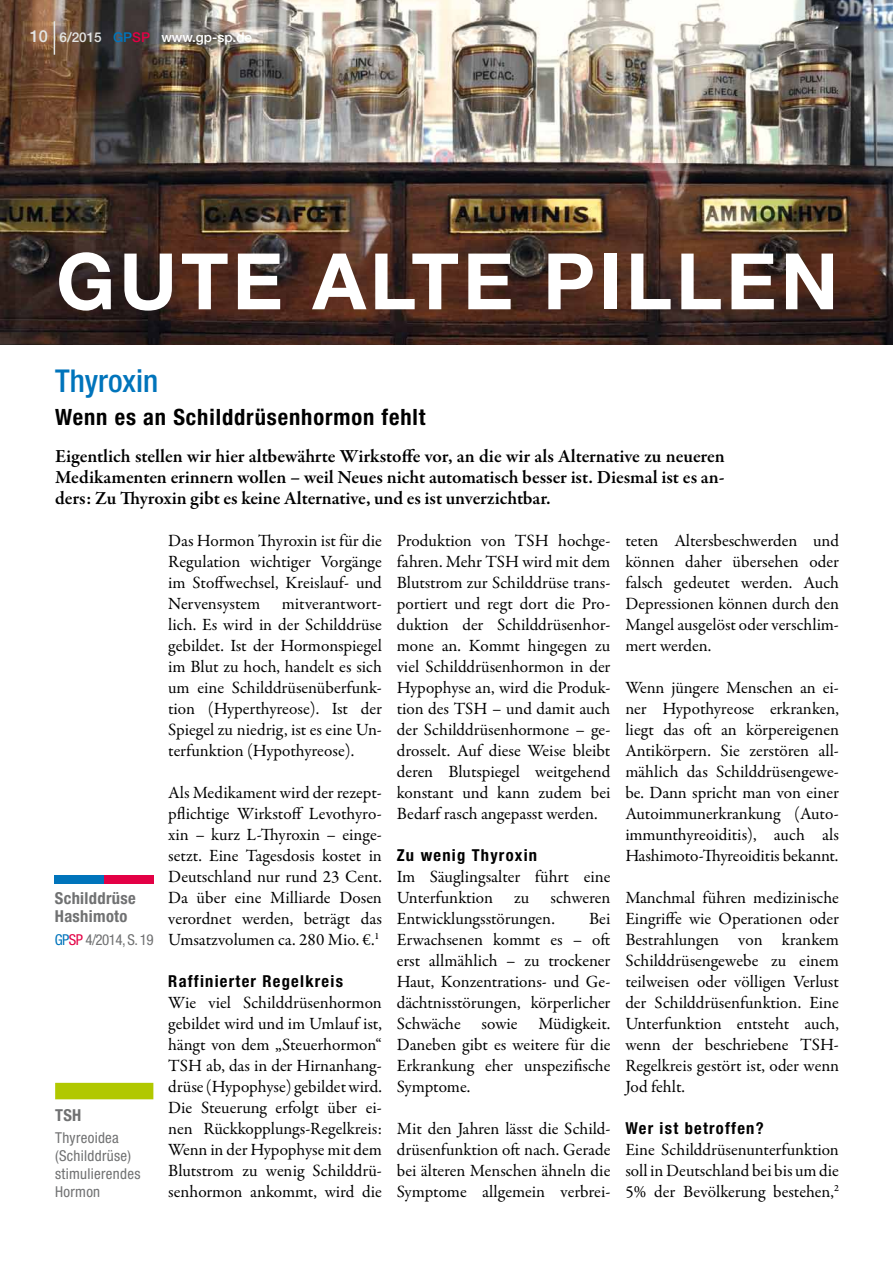
<style>
.page{position:relative;width:893px;height:1263px;background:#fff}
.page>*{position:absolute;margin:0;border:0;box-sizing:border-box;transform-origin:0 0}
.t1{font:700 78px "Helvetica Neue LT";color:#fff}
.t2{font:500 condensed 31.5px "Helvetica Neue LT Std";color:#0074bb}
.t3{font:700 condensed 22.5px "Helvetica Neue LT";letter-spacing:.04em;color:#000}
.t4{font:600 18.75px/21px "Garamond Premr Pro";letter-spacing:-.005em;color:#000;text-align:justify}
.t5{font:17.25px/21px "Garamond Premr Pro";letter-spacing:-.005em;color:#000;text-align:justify}
.t6{font:700 condensed 16.5px "Helvetica Neue LT";letter-spacing:.075em;color:#000}
.t7{font:700 condensed 16.5px/18px "Helvetica Neue LT";letter-spacing:.02em;color:#707172}
.t8{font:condensed 15px/18px "Helvetica Neue LT";letter-spacing:.02em;color:#707172}
.t9{font:condensed 15px "Helvetica Neue LT";letter-spacing:-.04em;color:#707172}
.t10{font:500 13.5px "Helvetica Neue LT";color:#fff}
.s1{font-size:16.5px;color:#e3e4e4}
.s2{color:#e3e4e4}
.s3{color:#0074bb}
.s4{color:#e30045}
</style>
<div class="page">
<img style="left:0;top:0;width:893px;height:344px">
<div style="left:55px;top:1083px;width:98px;height:16px;background:#b1c800"></div>
<div style="left:54px;top:875px;width:50px;height:9px;background:#0074bb"></div>
<div style="left:104px;top:875px;width:49px;height:9px;background:#e30045"></div>
<hr style="left:54px;top:21px;width:1px;height:34px;background:#e3e4e4">
<p class="t10" style="left:30px;top:29px;width:224px"><span class="s1">10</span> <span class="s2">6/2015</span> <span class="s3">GP</span><span class="s4">SP</span> www.gp-sp.de</p>
<h1 class="t1" style="left:56px;top:233px;width:57px">GUTE</h1>
<h1 class="t1" style="left:313px;top:233px;width:51px">ALTE</h1>
<h1 class="t1" style="left:543px;top:233px;width:135px">PILLEN</h1>
<h2 class="t2" style="left:55px;top:362px;width:105px">Thyroxin</h2>
<h3 class="t3" style="left:55px;top:403px;width:372px">Wenn es an Schilddrüsenhormon fehlt</h3>
<p class="t4" style="left:55px;top:446px;width:671px">Eigentlich stellen wir hier altbewährte Wirkstoffe vor, an die wir als Alternative zu neueren Medikamenten erinnern wollen – weil Neues nicht automatisch besser ist. Diesmal ist es an&shy;ders: Zu Thyroxin gibt es keine Alternative, und es ist unverzichtbar.</p>
<p class="t5" style="left:168px;top:530px;width:215px">Das Hormon Thyroxin ist für die Regulation wichtiger Vorgänge im Stoffwechsel, Kreislauf- und Nervensystem mitverantwort&shy;lich. Es wird in der Schilddrüse gebildet. Ist der Hormonspiegel im Blut zu hoch, handelt es sich um eine Schilddrüsenüberfunk&shy;tion (Hyperthyreose). Ist der Spiegel zu niedrig, ist es eine Un&shy;terfunktion (Hypothyreose).</p>
<p class="t5" style="left:168px;top:782px;width:215px">Als Medikament wird der rezept&shy;pflichtige Wirkstoff Levothyro&shy;xin – kurz L-Thyroxin – einge&shy;setzt. Eine Tagesdosis kostet in Deutschland nur rund 23 Cent.<br>Da über eine Milliarde Dosen verordnet werden, beträgt das Umsatzvolumen ca. 280 Mio. €.<sup>1</sup></p>
<p class="t6" style="left:168px;top:971px;width:176px">Raffinierter Regelkreis</p>
<p class="t5" style="left:168px;top:992px;width:215px">Wie viel Schilddrüsenhormon gebildet wird und im Umlauf ist, hängt von dem „Steuerhormon“ TSH ab, das in der Hirnanhang&shy;drüse (Hypophyse) gebildet wird.<br>Die Steuerung erfolgt über ei&shy;nen Rückkopplungs-Regelkreis:<br>Wenn in der Hypophyse mit dem Blutstrom zu wenig Schilddrü&shy;senhormon ankommt, wird die</p>
<p class="t5" style="left:625px;top:530px;width:215px">teten Altersbeschwerden und können daher übersehen oder falsch gedeutet werden. Auch Depressionen können durch den Mangel ausgelöst oder verschlim&shy;mert werden.</p>
<p class="t5" style="left:625px;top:677px;width:215px">Wenn jüngere Menschen an ei&shy;ner Hypothyreose erkranken, liegt das oft an körpereigenen Antikörpern. Sie zerstören all&shy;mählich das Schilddrüsengewe&shy;be. Dann spricht man von einer Autoimmunerkrankung (Auto&shy;immunthyreoiditis), auch als Hashimoto-Thyreoiditis bekannt.</p>
<p class="t5" style="left:625px;top:887px;width:215px">Manchmal führen medizinische Eingriffe wie Operationen oder Bestrahlungen von krankem Schilddrüsengewebe zu einem teilweisen oder völligen Verlust der Schilddrüsenfunktion. Eine Unterfunktion entsteht auch, wenn der beschriebene TSH-Regelkreis gestört ist, oder wenn Jod fehlt.</p>
<p class="t6" style="left:625px;top:1118px;width:140px">Wer ist betroffen?</p>
<p class="t5" style="left:625px;top:1139px;width:215px">Eine Schilddrüsenunterfunktion soll in Deutschland bei bis um die 5% der Bevölkerung bestehen,<sup>2</sup></p>
<p class="t5" style="left:397px;top:530px;width:215px">Produktion von TSH hochge&shy;fahren. Mehr TSH wird mit dem Blutstrom zur Schilddrüse trans&shy;portiert und regt dort die Pro&shy;duktion der Schilddrüsenhor&shy;mone an. Kommt hingegen zu viel Schilddrüsenhormon in der Hypophyse an, wird die Produk&shy;tion des TSH – und damit auch der Schilddrüsenhormone – ge&shy;drosselt. Auf diese Weise bleibt deren Blutspiegel weitgehend konstant und kann zudem bei Bedarf rasch angepasst werden.</p>
<p class="t6" style="left:397px;top:845px;width:142px">Zu wenig Thyroxin</p>
<p class="t5" style="left:397px;top:866px;width:215px">Im Säuglingsalter führt eine Unterfunktion zu schweren Entwicklungsstörungen.</p>
<p class="t7" style="left:55px;top:889px;width:82px">Schilddrüse<br>Hashimoto</p>
<p class="t9" style="left:55px;top:930px;width:100px"><span class="s3">GP</span><span class="s4">SP</span> 4/2014, S. 19</p>
<p class="t5" style="left:397px;top:908px;width:215px;text-indent:192px">Bei Erwachsenen kommt es – oft erst allmählich – zu trockener Haut, Konzentrations- und Ge&shy;dächtnisstörungen, körperlicher Schwäche sowie Müdigkeit.<br>Daneben gibt es weitere für die Erkrankung eher unspezifische Symptome.</p>
<p class="t5" style="left:397px;top:1118px;width:215px">Mit den Jahren lässt die Schild&shy;drüsenfunktion oft nach. Gerade bei älteren Menschen ähneln die Symptome allgemein verbrei-</p>
<p class="t7" style="left:55px;top:1105px;width:26px">TSH</p>
<p class="t8" style="left:55px;top:1128px;width:87px">Thyreoidea (Schilddrüse) stimulierendes<br>Hormon</p>
</div>
